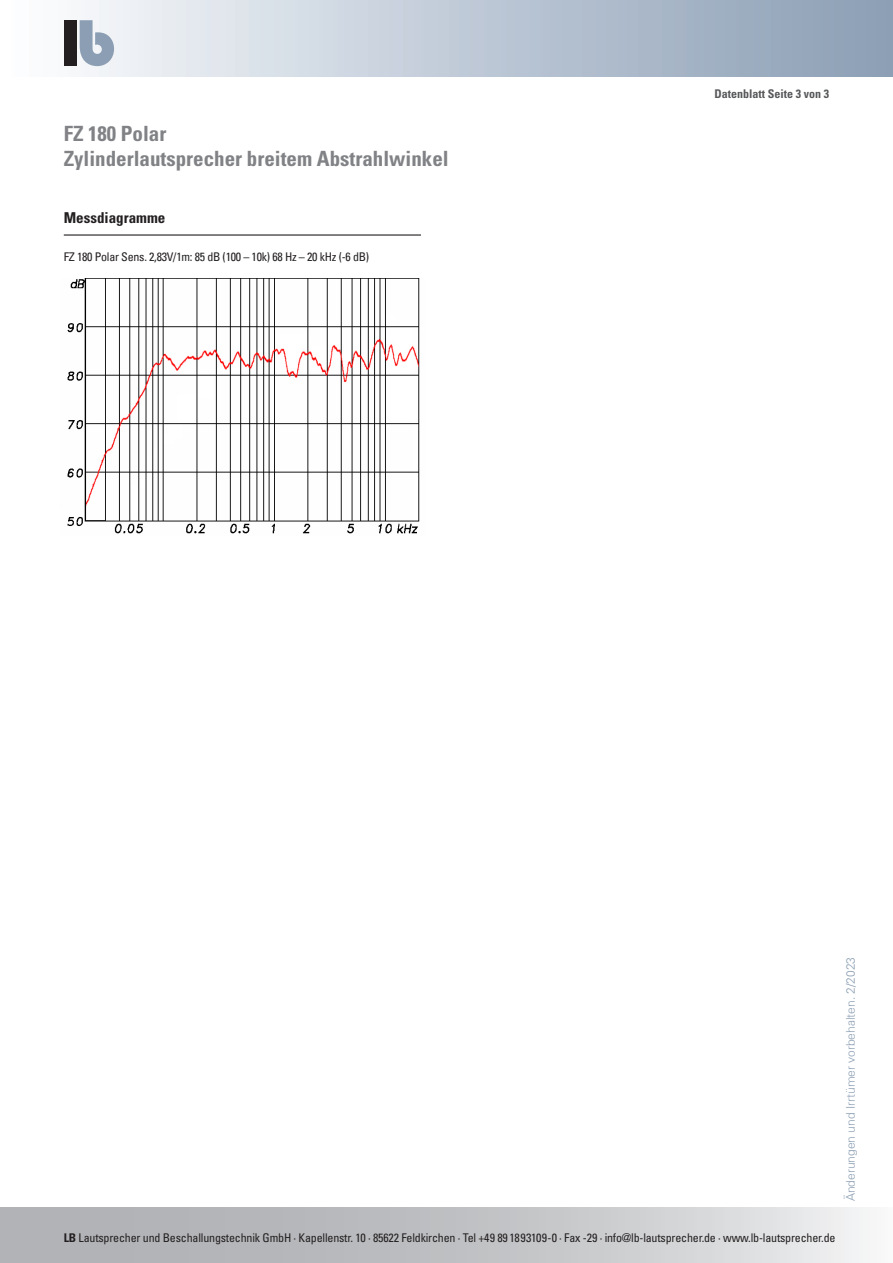
<style>
.page{position:relative;width:893px;height:1263px;background:#fff}
.page>*{position:absolute;margin:0;border:0;box-sizing:border-box;transform-origin:0 0}
.t1{font:700 condensed 21px "Univers LT Std";color:#808285}
.t2{font:700 condensed 15px "Univers LT Std";color:#231f20}
.t3{font:condensed 12px "Univers";letter-spacing:-.015em;color:#231f20}
.t4{font:condensed 12px "Univers Com 57";letter-spacing:-.02em;color:#231f20}
.Stand{font:300 12px "Univers Com 45";color:#8b9eb3}
.t5{font:700 condensed 12px "Univers LT Std";color:#57585a}
.s1{font-weight:700}
</style>
<div class="page">
<div style="left:0;top:0;width:893px;height:77px;background:linear-gradient(to right,#fdfeff,#8a9db4)"></div>
<div style="left:64px;top:20px;width:13px;height:45px;background:#231f20"></div>
<svg style="left:80px;top:20px;width:34px;height:46px"></svg>
<svg style="left:0;top:1208px;width:867px;height:55px;background:#c4c5c8"></svg>
<hr style="left:64px;top:234px;width:357px;height:2px;background:#231f20">
<img style="left:67px;top:278px;width:353px;height:256px">
<p class="t1" style="left:64px;top:120px;width:104px">FZ 180 Polar</p>
<p class="t1" style="left:64px;top:145px;width:386px">Zylinderlautsprecher breitem Abstrahlwinkel</p>
<p class="t2" style="left:64px;top:209px;width:103px">Messdiagramme</p>
<p class="t4" style="left:64px;top:249px;width:307px">FZ 180 Polar Sens. 2,83V/1m: 85 dB (100 – 10k) 68 Hz – 20 kHz (-6 dB)</p>
<p class="t5" style="left:714px;top:86px;width:116px">Datenblatt Seite 3 von 3</p>
<p class="Stand" style="left:843px;top:1201px;width:246px;rotate:-90deg">Änderungen und Irrtümer vorbehalten. 2/2023</p>
<p class="t3" style="left:64px;top:1230px;width:773px"><span class="s1">LB</span> Lautsprecher und Beschallungstechnik GmbH · Kapellenstr. 10 · 85622 Feldkirchen · Tel +49 89 1893109-0 · Fax -29 · info@lb-lautsprecher.de · www.lb-lautsprecher.de</p>
</div>
